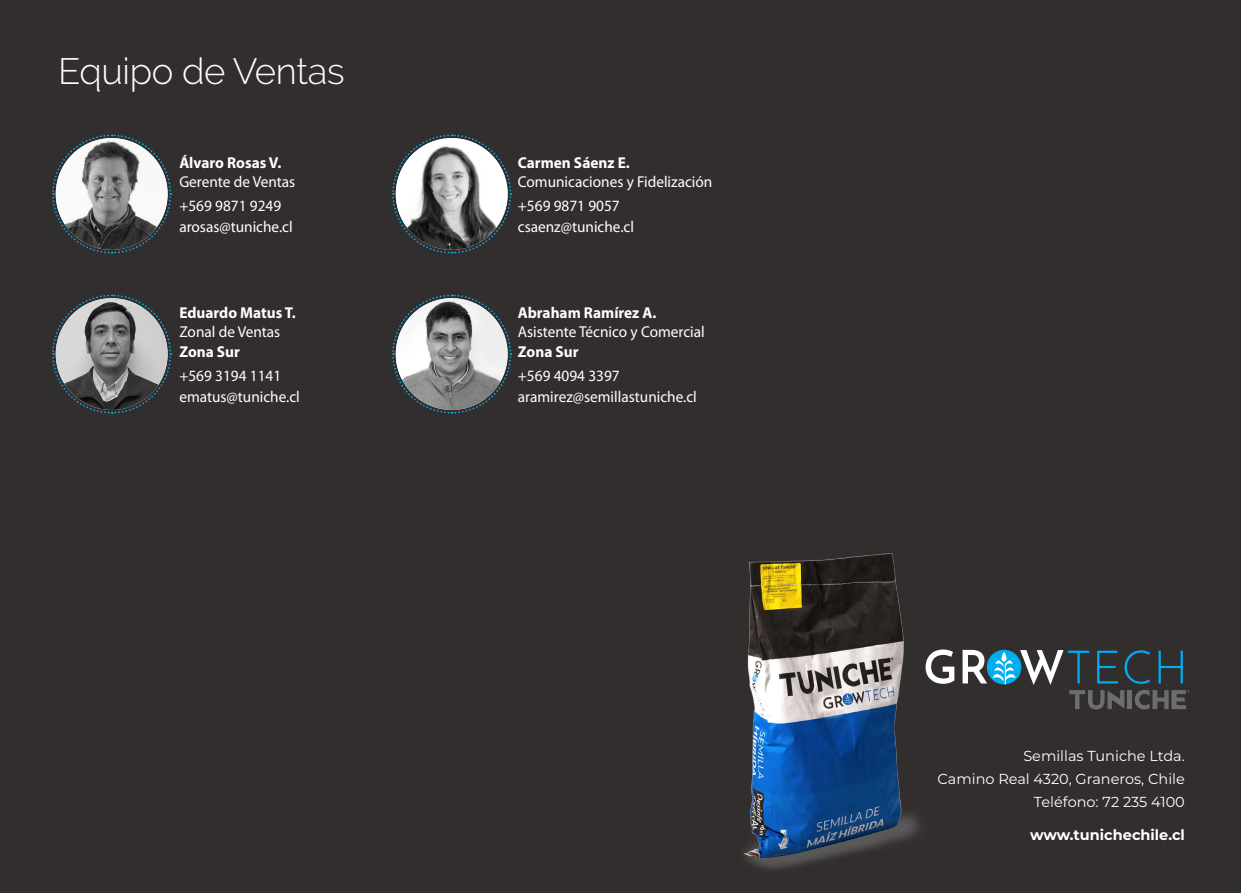
<style>
.page{position:relative;width:1241px;height:893px;background:#fff}
.page>*{position:absolute;margin:0;border:0;box-sizing:border-box;transform-origin:0 0}
.t1{font:300 36.57px "Raleway";letter-spacing:-.01em;color:#fff}
.t2{font:15.75px/20.7px "Myriad Pro";color:#fff}
.t3{font:700 15.75px "Myriad Pro";color:#fff}
.t4{font:14.53px/23.1px "Montserrat";color:#fff;text-align:right}
.t5{font:700 14.53px "Montserrat";color:#fff}
</style>
<div class="page">
<div style="left:0;top:0;width:1240px;height:893px;background:#322e2e"></div>
<svg style="left:52px;top:294px;width:120px;height:120px"></svg>
<svg style="left:392px;top:294px;width:120px;height:120px"></svg>
<svg style="left:949px;top:649px;width:240px;height:60px"></svg>
<svg style="left:392px;top:134px;width:120px;height:120px"></svg>
<svg style="left:52px;top:134px;width:120px;height:120px"></svg>
<img style="left:743px;top:553px;width:206px;height:316px">
<h1 class="t1" style="left:58px;top:50px;width:288px">Equipo de Ventas</h1>
<p class="t3" style="left:179px;top:152px;width:104px">Álvaro Rosas V.</p>
<p class="t2" style="left:179px;top:169px;width:117px;line-height:24.5px">Gerente de Ventas +569 9871 9249</p>
<p class="t2" style="left:179px;top:216px;width:115px">arosas@tuniche.cl</p>
<p class="t3" style="left:179px;top:302px;width:118px">Eduardo Matus T.</p>
<p class="t2" style="left:179px;top:321px;width:102px">Zonal de Ventas</p>
<p class="t3" style="left:179px;top:341px;width:62px">Zona Sur</p>
<p class="t2" style="left:179px;top:365px;width:122px">+569 3194 1141 ematus@tuniche.cl</p>
<p class="t3" style="left:518px;top:152px;width:113px">Carmen Sáenz E.</p>
<p class="t2" style="left:518px;top:169px;width:196px;line-height:24.5px">Comunicaciones y Fidelización +569 9871 9057</p>
<p class="t2" style="left:518px;top:216px;width:118px">csaenz@tuniche.cl</p>
<p class="t3" style="left:518px;top:303px;width:140px">Abraham Ramírez A.</p>
<p class="t2" style="left:518px;top:322px;width:188px">Asistente Técnico y Comercial</p>
<p class="t3" style="left:518px;top:341px;width:62px">Zona Sur</p>
<p class="t2" style="left:518px;top:365px;width:180px">+569 4094 3397 aramirez@semillastuniche.cl</p>
<p class="t4" style="left:937px;top:743px;width:249px">Semillas Tuniche Ltda.<br>Camino Real 4320, Graneros, Chile<br>Teléfono: 72 235 4100</p>
<p class="t5" style="left:1029px;top:825px;width:156px">www.tunichechile.cl</p>
</div>
